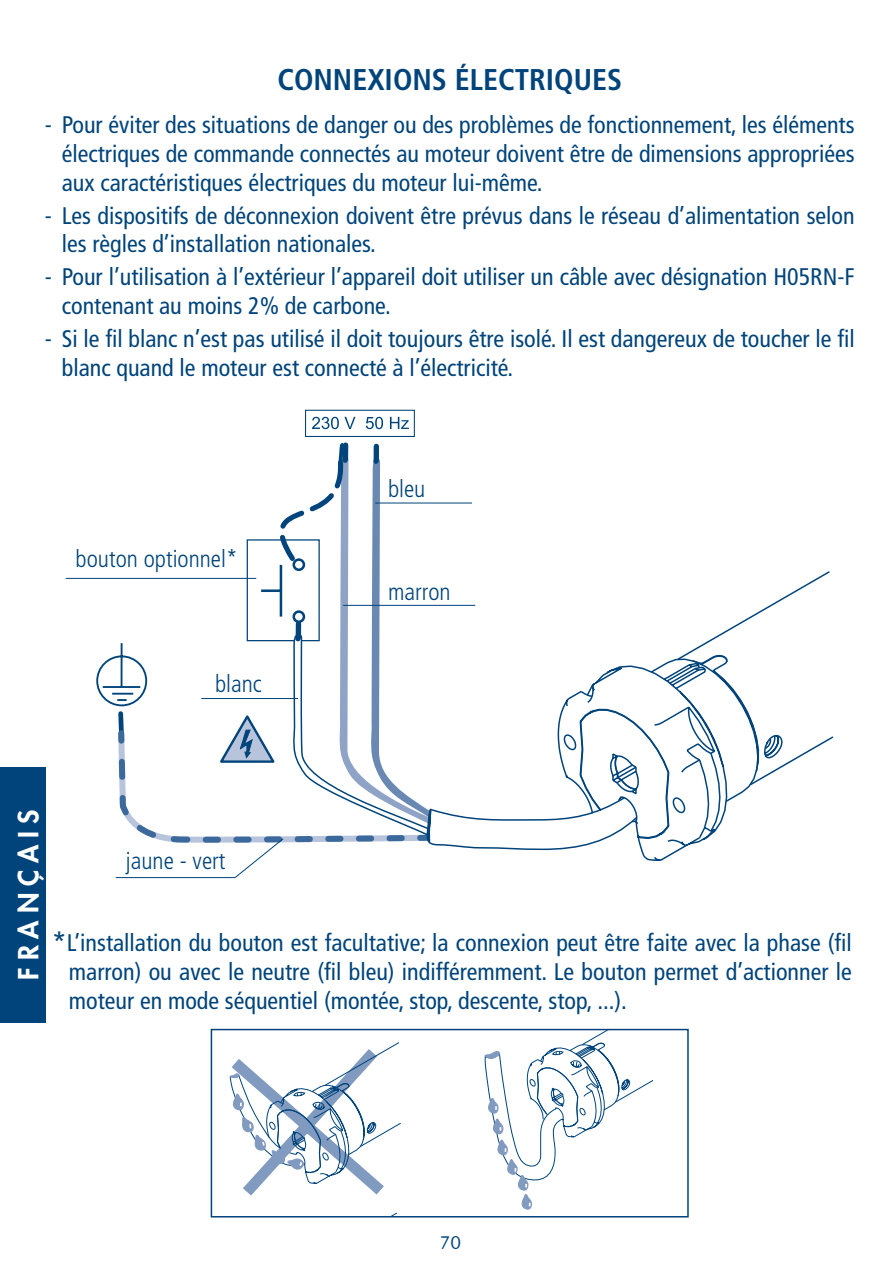
<style>
.page{position:relative;width:895px;height:1279px;background:#fff}
.page>*{position:absolute;margin:0;border:0;box-sizing:border-box;transform-origin:0 0}
.t1{font:700 condensed 30px "Frutiger LT Std";color:#00447b}
.t2{font:800 27px "Futura";letter-spacing:.255em;color:#fff}
.t3{font:condensed 24px/28.8px "Frutiger LT Std";color:#00447b}
.t4{font:300 condensed 24px "Frutiger LT Std";color:#00447b}
.t5{font:18px "Futura BT";color:#00447b}
.s1{font-size:30px}
</style>
<div class="page">
<svg style="left:484px;top:1028px;width:170px;height:181px"></svg>
<svg style="left:116px;top:878px;width:316px;height:340px"></svg>
<svg style="left:312px;top:417px;width:97px;height:12px"></svg>
<div style="left:305px;top:409px;width:110px;height:28px;border:1px solid #00447b"></div>
<svg style="left:685px;top:571px;width:149px;height:196px"></svg>
<svg style="left:638px;top:654px;width:145px;height:207px"></svg>
<svg style="left:65px;top:577px;width:205px;height:301px"></svg>
<svg style="left:200px;top:442px;width:438px;height:408px"></svg>
<div style="left:0;top:767px;width:46px;height:255px;background:#00447b"></div>
<p class="t1" style="left:277px;top:62px;width:346px">CONNEXIONS ÉLECTRIQUES</p>
<p class="t3" style="left:62px;top:110px;width:794px;text-align:justify;text-indent:-17px">- Pour éviter des situations de danger ou des problèmes de fonctionnement, les éléments électriques de commande connectés au moteur doivent être de dimensions appropriées aux caractéristiques électriques du moteur lui-même.</p>
<p class="t3" style="left:62px;top:201px;width:794px;text-indent:-17px">- Les dispositifs de déconnexion doivent être prévus dans le réseau d’alimentation selon les règles d’installation nationales.</p>
<p class="t3" style="left:62px;top:263px;width:794px;text-indent:-17px">- Pour l’utilisation à l’extérieur l’appareil doit utiliser un câble avec désignation H05RN-F contenant au moins 2% de carbone.</p>
<p class="t3" style="left:62px;top:325px;width:794px;text-indent:-17px">- Si le fil blanc n’est pas utilisé il doit toujours être isolé. Il est dangereux de toucher le fil blanc quand le moteur est connecté à l’électricité.</p>
<p class="t4" style="left:76px;top:544px;width:163px">bouton optionnel*</p>
<p class="t4" style="left:215px;top:670px;width:48px">blanc</p>
<p class="t4" style="left:388px;top:475px;width:39px">bleu</p>
<p class="t4" style="left:388px;top:577px;width:64px">marron</p>
<p class="t2" style="left:11px;top:979px;width:172px;rotate:-90deg">FRANÇAIS</p>
<p class="t4" style="left:126px;top:847px;width:101px">jaune - vert</p>
<p class="t3" style="left:69px;top:928px;width:784px;text-align:justify;text-indent:-17px"><span class="s1">*</span>L’installation du bouton est facultative; la connexion peut être faite avec la phase (fil marron) ou avec le neutre (fil bleu) indifféremment. Le bouton permet d’actionner le moteur en mode séquentiel (montée, stop, descente, stop, ...).</p>
<p class="t5" style="left:440px;top:1231px;width:23px">70</p>
</div>
